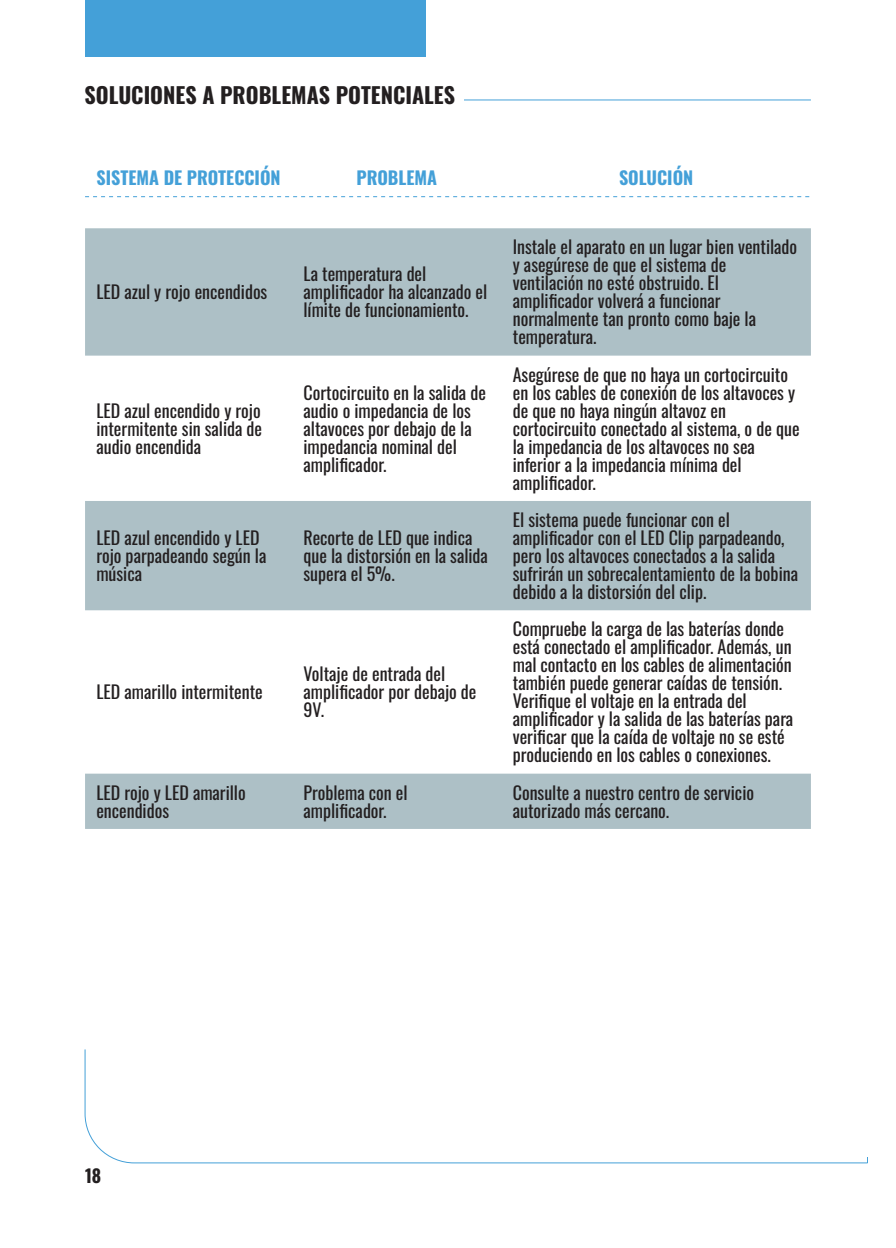
<style>
.page{position:relative;width:896px;height:1248px;background:#fff}
.page>*{position:absolute;margin:0;border:0;box-sizing:border-box;transform-origin:0 0}
.t1{font:700 22px "Oswald";color:#231f20}
.t2{font:18px/18px "Oswald";color:#231f20}
.t3{font:700 18px "Oswald";color:#44a0d8}
.t4{font:700 18px "Oswald";color:#231f20}
</style>
<div class="page">
<hr style="left:85px;top:99px;width:726px;height:1px;background:#44a0d8">
<svg style="left:84px;top:1049px;width:783px;height:114px"></svg>
<div style="left:85px;top:0;width:340px;height:57px;background:#44a0d8"></div>
<div style="left:85px;top:58px;width:378px;height:96px;background:#fff"></div>
<svg style="left:85px;top:228px;width:726px;height:600px"></svg>
<svg style="left:85px;top:196px;width:725px;height:1px"></svg>
<p class="t1" style="left:85px;top:78px;width:372px">SOLUCIONES A PROBLEMAS POTENCIALES</p>
<p class="t3" style="left:97px;top:164px;width:186px">SISTEMA DE PROTECCIÓN</p>
<p class="t3" style="left:356px;top:164px;width:82px">PROBLEMA</p>
<p class="t3" style="left:619px;top:164px;width:76px">SOLUCIÓN</p>
<p class="t2" style="left:96px;top:282px;width:172px">LED azul y rojo encendidos</p>
<p class="t2" style="left:96px;top:400px;width:167px;text-align:justify">LED azul encendido y rojo intermitente sin salida de audio encendida</p>
<p class="t2" style="left:303px;top:264px;width:185px">La temperatura del amplificador ha alcanzado el límite de funcionamiento.</p>
<p class="t2" style="left:303px;top:382px;width:184px">Cortocircuito en la salida de audio o impedancia de los altavoces por debajo de la impedancia nominal del amplificador.</p>
<p class="t2" style="left:96px;top:527px;width:171px">LED azul encendido y LED rojo parpadeando según la música</p>
<p class="t2" style="left:303px;top:527px;width:186px">Recorte de LED que indica que la distorsión en la salida supera el 5%.</p>
<p class="t2" style="left:96px;top:682px;width:168px">LED amarillo intermitente</p>
<p class="t2" style="left:303px;top:664px;width:174px">Voltaje de entrada del amplificador por debajo de<br>9V.</p>
<p class="t2" style="left:513px;top:237px;width:286px">Instale el aparato en un lugar bien ventilado y asegúrese de que el sistema de ventilación no esté obstruido. El amplificador volverá a funcionar normalmente tan pronto como baje la temperatura.</p>
<p class="t2" style="left:513px;top:364px;width:288px">Asegúrese de que no haya un cortocircuito en los cables de conexión de los altavoces y de que no haya ningún altavoz en cortocircuito conectado al sistema, o de que la impedancia de los altavoces no sea inferior a la impedancia mínima del amplificador.</p>
<p class="t2" style="left:513px;top:509px;width:287px">El sistema puede funcionar con el amplificador con el LED Clip parpadeando, pero los altavoces conectados a la salida sufrirán un sobrecalentamiento de la bobina debido a la distorsión del clip.</p>
<p class="t2" style="left:513px;top:619px;width:282px">Compruebe la carga de las baterías donde está conectado el amplificador. Además, un mal contacto en los cables de alimentación también puede generar caídas de tensión.<br>Verifique el voltaje en la entrada del amplificador y la salida de las baterías para verificar que la caída de voltaje no se esté produciendo en los cables o conexiones.</p>
<p class="t2" style="left:96px;top:782px;width:151px">LED rojo y LED amarillo encendidos</p>
<p class="t2" style="left:303px;top:782px;width:106px">Problema con el amplificador.</p>
<p class="t2" style="left:513px;top:782px;width:243px">Consulte a nuestro centro de servicio autorizado más cercano.</p>
<p class="t4" style="left:85px;top:1161px;width:18px">18</p>
</div>
